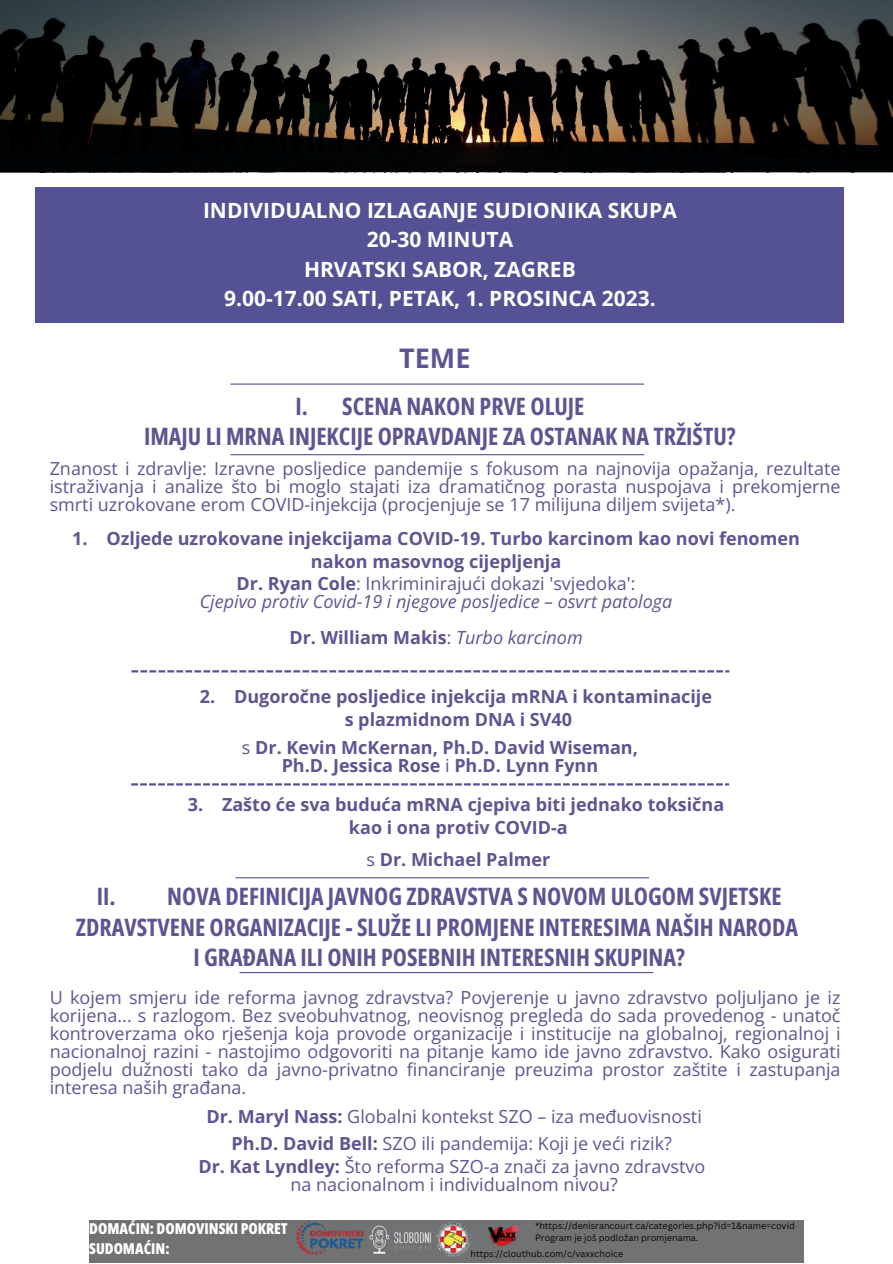
<style>
.page{position:relative;width:893px;height:1264px;background:#fff}
.page>*{position:absolute;margin:0;border:0;box-sizing:border-box;transform-origin:0 0}
.t1{font:700 27px "Open Sans";color:#5f5492}
.t2{font:700 24px/30.3px "Open Sans Condensed";color:#5f5492;text-align:center}
.t3{font:700 21px/29.2px "Open Sans";color:#fff;text-align:center}
.t4{font:18px/18px "Open Sans";color:#5f5492;text-align:justify}
.t5{font:700 18px/22.5px "Open Sans";color:#5f5492;text-align:center}
.t6{font:italic 18px/18px "Open Sans";color:#5f5492;text-align:center}
.t7{font:800 15px/20.2px "Open Sans Condensed";color:#fff}
.t8{font:9px/12px "Canva Sans";color:#080704}
.s1{font-weight:700;font-style:normal}
.s2{font-style:normal}
.s3{font-weight:400}
.s4{font-weight:400;font-style:italic}
.s5{font-weight:700}
</style>
<div class="page">
<div style="left:0;top:164px;width:892px;height:8px;background:#010305"></div>
<svg style="left:0;top:0;width:892px;height:164px;background:#302f2d"></svg>
<div style="left:89px;top:1219px;width:714px;height:43px;background:#707273"></div>
<div style="left:35px;top:187px;width:809px;height:136px;background:#545295"></div>
<svg style="left:131px;top:670px;width:598px;height:2px"></svg>
<img style="left:284px;top:1219px;width:90px;height:36px">
<img style="left:367px;top:1222px;width:64px;height:33px">
<img style="left:435px;top:1222px;width:36px;height:34px">
<img style="left:488px;top:1225px;width:30px;height:21px">
<hr style="left:230px;top:383px;width:414px;height:1px;background:#545295">
<hr style="left:230px;top:454px;width:414px;height:1px;background:#545295">
<svg style="left:131px;top:783px;width:598px;height:2px"></svg>
<hr style="left:235px;top:877px;width:414px;height:1px;background:#545295">
<hr style="left:239px;top:972px;width:414px;height:1px;background:#545295">
<p class="t3" style="left:203px;top:195px;width:475px">INDIVIDUALNO IZLAGANJE SUDIONIKA SKUPA<br>20-30 MINUTA<br>HRVATSKI SABOR, ZAGREB<br>9.00-17.00 SATI, PETAK, 1. PROSINCA 2023.</p>
<h1 class="t1" style="left:399px;top:339px;width:73px">TEME</h1>
<h2 class="t2" style="left:144px;top:390px;width:593px">I. SCENA NAKON PRVE OLUJE<br>IMAJU LI MRNA INJEKCIJE OPRAVDANJE ZA OSTANAK NA TRŽIŠTU?</h2>
<p class="t4" style="left:50px;top:459px;width:792px">Znanost i zdravlje: Izravne posljedice pandemije s fokusom na najnovija opažanja, rezultate istraživanja i analize što bi moglo stajati iza dramatičnog porasta nuspojava i prekomjerne smrti uzrokovane erom COVID-injekcija (procjenjuje se 17 milijuna diljem svijeta*).</p>
<p class="t5" style="left:72px;top:527px;width:729px">1. Ozljede uzrokovane injekcijama COVID-19. Turbo karcinom kao novi fenomen nakon masovnog cijepljenja</p>
<p class="t6" style="left:200px;top:574px;width:474px"><span class="s1">Dr. Ryan Cole</span><span class="s2">: Inkriminirajući dokazi 'svjedoka':<br></span>Cjepivo protiv Covid-19 i njegove posljedice – osvrt patologa</p>
<p class="t5" style="left:289px;top:626px;width:295px">Dr. William Makis<span class="s3">:</span> <span class="s4">Turbo karcinom</span></p>
<p class="t5" style="left:200px;top:685px;width:513px">2. Dugoročne posljedice injekcija mRNA i kontaminacije s plazmidnom DNA i SV40</p>
<p class="t5" style="left:242px;top:738px;width:397px;line-height:18px"><span class="s3">s</span> Dr. Kevin McKernan, Ph.D. David Wiseman,<br>Ph.D. Jessica Rose <span class="s3">i</span> Ph.D. Lynn Fynn</p>
<p class="t5" style="left:188px;top:793px;width:538px">3. Zašto će sva buduća mRNA cjepiva biti jednako toksična kao i ona protiv COVID-a</p>
<p class="t5" style="left:366px;top:848px;width:185px"><span class="s3">s</span> Dr. Michael Palmer</p>
<h2 class="t2" style="left:76px;top:880px;width:723px">II. NOVA DEFINICIJA JAVNOG ZDRAVSTVA S NOVOM ULOGOM SVJETSKE<br>ZDRAVSTVENE ORGANIZACIJE - SLUŽE LI PROMJENE INTERESIMA NAŠIH NARODA<br>I GRAĐANA ILI ONIH POSEBNIH INTERESNIH SKUPINA?</h2>
<p class="t4" style="left:50px;top:988px;width:792px">U kojem smjeru ide reforma javnog zdravstva? Povjerenje u javno zdravstvo poljuljano je iz korijena... s razlogom. Bez sveobuhvatnog, neovisnog pregleda do sada provedenog - unatoč kontroverzama oko rješenja koja provode organizacije i institucije na globalnoj, regionalnoj i nacionalnoj razini - nastojimo odgovoriti na pitanje kamo ide javno zdravstvo. Kako osigurati podjelu dužnosti tako da javno-privatno financiranje preuzima prostor zaštite i zastupanja interesa naših građana.</p>
<p class="t4" style="left:206px;top:1102px;width:497px;line-height:27px;text-align:center"><span class="s5">Dr. Maryl Nass:</span> Globalni kontekst SZO – iza međuovisnosti<br><span class="s5">Ph.D. David Bell:</span> SZO ili pandemija: Koji je veći rizik?</p>
<p class="t4" style="left:198px;top:1156px;width:508px;text-align:center"><span class="s5">Dr. Kat Lyndley:</span> Što reforma SZO-a znači za javno zdravstvo na nacionalnom i individualnom nivou?</p>
<p class="t7" style="left:89px;top:1218px;width:200px">DOMAĆIN: DOMOVINSKI POKRET<br>SUDOMAĆIN:</p>
<p class="t8" style="left:535px;top:1219px;width:261px">*https://denisrancourt.ca/categories.php?id=1&amp;name=covid<br>Program je još podložan promjenama.</p>
<p class="t8" style="left:470px;top:1247px;width:154px">https://clouthub.com/c/vaxxchoice</p>
</div>
